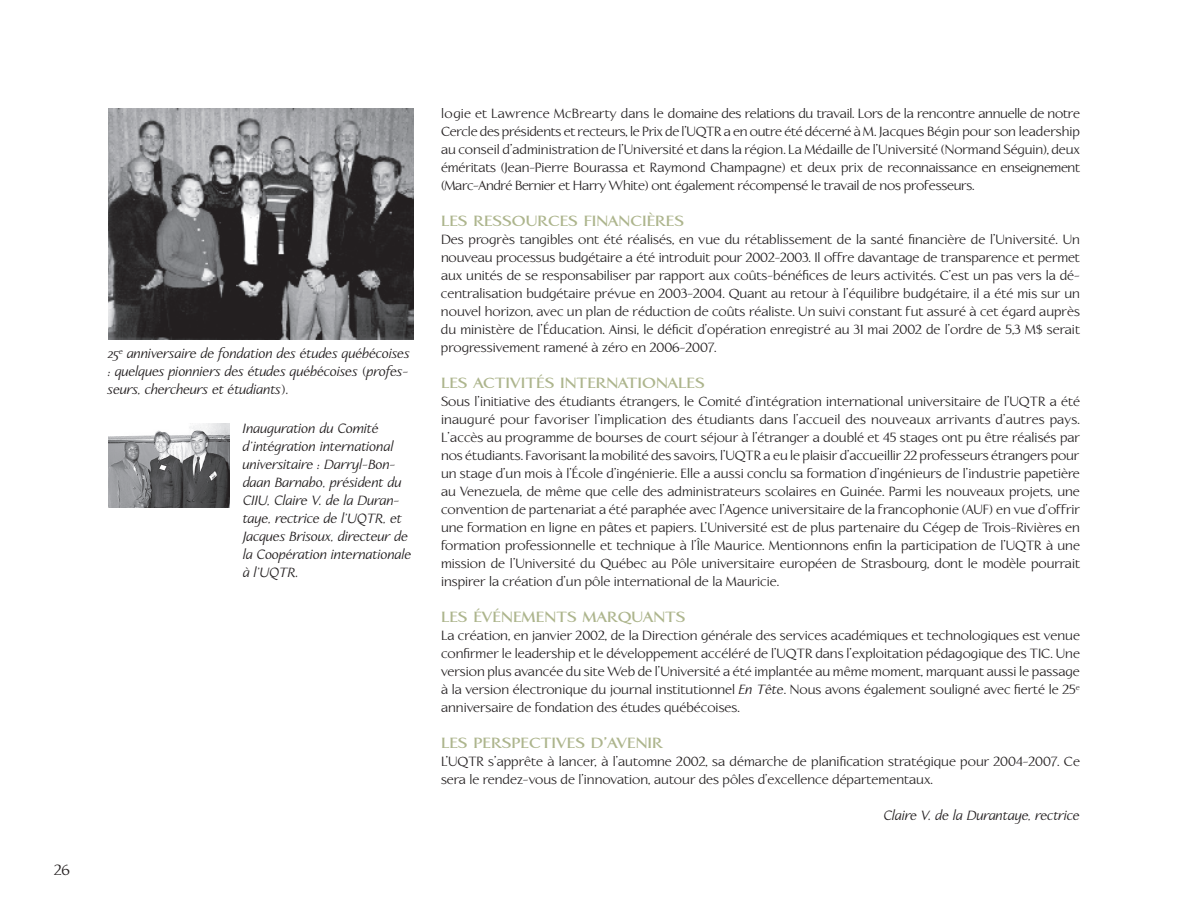
<style>
.page{position:relative;width:1188px;height:918px;background:#fff}
.page>*{position:absolute;margin:0;border:0;box-sizing:border-box;transform-origin:0 0}
.t1{font:700 15px "Linotype Aperto";color:#adb58d;scale:1.1 1}
.t2{font:15px "Linotype Aperto";color:#231f20}
.t3{font:13.5px/18px "Linotype Aperto";color:#231f20;text-align:justify}
.t4{font:italic 13.5px/18px "Linotype Aperto";color:#231f20;text-align:justify}
.s1{font-style:italic}
</style>
<div class="page">
<img style="left:108px;top:423px;width:122px;height:84px">
<img style="left:108px;top:108px;width:306px;height:232px">
<p class="t2" style="left:54px;top:862px;width:17px">26</p>
<p class="t4" style="left:108px;top:345px;width:303px">25<sup>e</sup> anniversaire de fondation des études québécoises : quelques pionniers des études québécoises (profes&shy;seurs, chercheurs et étudiants).</p>
<p class="t4" style="left:243px;top:420px;width:170px;text-align:left">Inauguration du Comité d’intégration international universitaire : Darryl-Bon&shy;daan Barnabo, président du<br>CIIU, Claire V. de la Duran&shy;taye, rectrice de l’UQTR, et<br>Jacques Brisoux, directeur de la Coopération internationale à l’UQTR.</p>
<p class="t3" style="left:441px;top:105px;width:641px">logie et Lawrence McBrearty dans le domaine des relations du travail. Lors de la rencontre annuelle de notre Cercle des présidents et recteurs, le Prix de l’UQTR a en outre été décerné à M. Jacques Bégin pour son leadership au conseil d’administration de l’Université et dans la région. La Médaille de l’Université (Normand Séguin), deux éméritats (Jean-Pierre Bourassa et Raymond Champagne) et deux prix de reconnaissance en enseignement (Marc-André Bernier et Harry White) ont également récompensé le travail de nos professeurs.</p>
<p class="t1" style="left:441px;top:212px;width:222px">LES RESSOURCES FINANCIÈRES</p>
<p class="t3" style="left:441px;top:231px;width:641px">Des progrès tangibles ont été réalisés, en vue du rétablissement de la santé financière de l’Université. Un nouveau processus budgétaire a été introduit pour 2002-2003. Il offre davantage de transparence et permet aux unités de se responsabiliser par rapport aux coûts-bénéfices de leurs activités. C’est un pas vers la dé&shy;centralisation budgétaire prévue en 2003-2004. Quant au retour à l’équilibre budgétaire, il a été mis sur un nouvel horizon, avec un plan de réduction de coûts réaliste. Un suivi constant fut assuré à cet égard auprès du ministère de l’Éducation. Ainsi, le déficit d’opération enregistré au 31 mai 2002 de l’ordre de 5,3 M$ serait progressivement ramené à zéro en 2006-2007.</p>
<p class="t1" style="left:441px;top:374px;width:241px">LES ACTIVITÉS INTERNATIONALES</p>
<p class="t3" style="left:441px;top:393px;width:641px">Sous l’initiative des étudiants étrangers, le Comité d’intégration international universitaire de l’UQTR a été inauguré pour favoriser l’implication des étudiants dans l’accueil des nouveaux arrivants d’autres pays.<br>L’accès au programme de bourses de court séjour à l’étranger a doublé et 45 stages ont pu être réalisés par nos étudiants. Favorisant la mobilité des savoirs, l’UQTR a eu le plaisir d’accueillir 22 professeurs étrangers pour un stage d’un mois à l’École d’ingénierie. Elle a aussi conclu sa formation d’ingénieurs de l’industrie papetière au Venezuela, de même que celle des administrateurs scolaires en Guinée. Parmi les nouveaux projets, une convention de partenariat a été paraphée avec l’Agence universitaire de la francophonie (AUF) en vue d’offrir une formation en ligne en pâtes et papiers. L’Université est de plus partenaire du Cégep de Trois-Rivières en formation professionnelle et technique à l’Île Maurice. Mentionnons enfin la participation de l’UQTR à une mission de l’Université du Québec au Pôle universitaire européen de Strasbourg, dont le modèle pourrait inspirer la création d’un pôle international de la Mauricie.</p>
<p class="t1" style="left:441px;top:608px;width:224px">LES ÉVÉNEMENTS MARQUANTS</p>
<p class="t3" style="left:441px;top:627px;width:641px">La création, en janvier 2002, de la Direction générale des services académiques et technologiques est venue confirmer le leadership et le développement accéléré de l’UQTR dans l’exploitation pédagogique des TIC. Une version plus avancée du site Web de l’Université a été implantée au même moment, marquant aussi le passage à la version électronique du journal institutionnel <span class="s1">En Tête</span>. Nous avons également souligné avec fierté le 25<sup>e </sup>anniversaire de fondation des études québécoises.</p>
<p class="t1" style="left:441px;top:734px;width:203px">LES PERSPECTIVES D’AVENIR</p>
<p class="t3" style="left:441px;top:753px;width:641px">L’UQTR s’apprête à lancer, à l’automne 2002, sa démarche de planification stratégique pour 2004-2007. Ce sera le rendez-vous de l’innovation, autour des pôles d’excellence départementaux.</p>
<p class="t4" style="left:884px;top:807px;width:198px">Claire V. de la Durantaye, rectrice</p>
</div>
